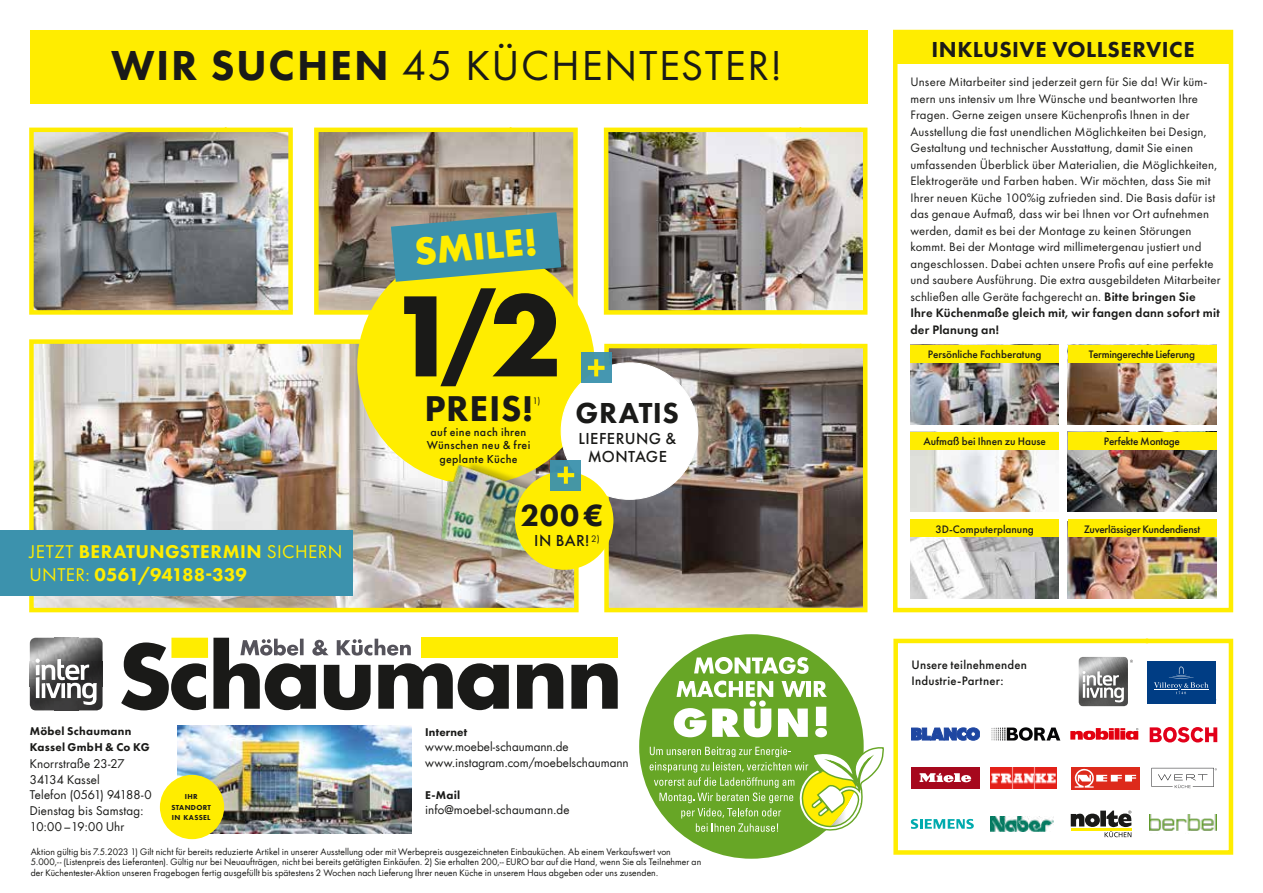
<style>
.page{position:relative;width:1263px;height:893px;background:#fff}
.page>*{position:absolute;margin:0;border:0;box-sizing:border-box;transform-origin:0 0}
.t1{font:700 106.05px "Futura LT";color:#1a1a18}
.t2{font:43.5px "Futura PT";letter-spacing:.035em;color:#1a1a18}
.t3{font:800 37.2px "Futura PT";letter-spacing:.015em;color:#1a1a18}
.t4{font:700 35.1px "Futura";color:#ffed00}
.t5{font:800 31.8px "Futura PT";color:#1a1a18}
.t6{font:800 30px "Futura PT";letter-spacing:.015em;color:#1a1a18}
.t7{font:800 22.5px "Futura PT";letter-spacing:.02em;color:#1a1a18}
.t8{font:800 19.2px/23px "Futura PT";letter-spacing:.02em;color:#ffed00}
.t9{font:500 16.5px/17.7px "Futura PT";letter-spacing:.025em;color:#1a1a18;text-align:center}
.t10{font:12.75px/16.5px "Futura PT";letter-spacing:.015em;color:#1a1a18}
.t11{font:500 12.75px/16.5px "Futura PT";letter-spacing:.015em;color:#1a1a18}
.t12{font:500 12px/13.5px "Futura PT";letter-spacing:.03em;color:#1a1a18;text-align:center}
.t13{font:11.7px/15.8px "Futura Com";letter-spacing:.005em;color:#1a1a18}
.t14{font:800 11.7px/15.8px "Futura PT";letter-spacing:.02em;color:#1a1a18}
.t15{font:500 11.25px "Futura PT";letter-spacing:-.02em;color:#1a1a18}
.t16{font:500 11.25px "Futura PT";color:#1a1a18}
.t17{font:9.75px "Futura PT";color:#1a1a18}
.t18{font:8.7px/10.5px "Futura Com";letter-spacing:.01em;color:#1a1a18}
.t19{font:800 7.5px/10.5px "Futura PT";letter-spacing:.04em;color:#1a1a18;text-align:center}
.s1{font-weight:800}
.s2{font-weight:600}
.s3{font-weight:400}
</style>
<div class="page">
<img style="left:178px;top:726px;width:233px;height:107px">
<div style="left:639px;top:634px;width:225px;height:225px;background:#67a626;border-radius:50%"></div>
<svg style="left:694px;top:657px;width:114px;height:17px"></svg>
<hr style="left:807px;top:681px;width:4px;height:16px;background:#fff">
<svg style="left:814px;top:681px;width:13px;height:16px"></svg>
<svg style="left:674px;top:681px;width:134px;height:56px"></svg>
<svg style="left:815px;top:707px;width:12px;height:30px"></svg>
<svg style="left:650px;top:744px;width:234px;height:88px"></svg>
<img style="left:30px;top:638px;width:73px;height:72px">
<svg style="left:36px;top:659px;width:61px;height:46px"></svg>
<svg style="left:121px;top:638px;width:497px;height:72px"></svg>
<div style="left:171px;top:638px;width:37px;height:20px;background:#ffed00"></div>
<div style="left:160px;top:775px;width:64px;height:64px;background:#ffed00;border-radius:50%"></div>
<img style="left:29px;top:127px;width:264px;height:188px">
<img style="left:314px;top:127px;width:266px;height:190px">
<img style="left:603px;top:127px;width:265px;height:188px">
<img style="left:910px;top:537px;width:149px;height:62px">
<div style="left:910px;top:519px;width:149px;height:18px;background:#ffed00"></div>
<img style="left:1068px;top:537px;width:148px;height:62px">
<div style="left:1068px;top:519px;width:148px;height:18px;background:#ffed00"></div>
<img style="left:910px;top:450px;width:137px;height:61px">
<div style="left:910px;top:432px;width:149px;height:18px;background:#ffed00"></div>
<img style="left:1068px;top:450px;width:148px;height:61px">
<div style="left:1068px;top:432px;width:148px;height:18px;background:#ffed00"></div>
<img style="left:910px;top:363px;width:149px;height:61px">
<div style="left:910px;top:345px;width:149px;height:18px;background:#ffed00"></div>
<img style="left:1068px;top:363px;width:148px;height:61px">
<div style="left:1068px;top:345px;width:148px;height:18px;background:#ffed00"></div>
<svg style="left:893px;top:638px;width:341px;height:217px"></svg>
<img style="left:1149px;top:814px;width:67px;height:19px">
<svg style="left:1150px;top:727px;width:67px;height:15px"></svg>
<div style="left:1146px;top:661px;width:69px;height:43px;background:#003d84"></div>
<svg style="left:1154px;top:667px;width:54px;height:27px"></svg>
<div style="left:1071px;top:767px;width:68px;height:22px;background:#dd2a1b"></div>
<svg style="left:1074px;top:768px;width:62px;height:20px"></svg>
<svg style="left:1070px;top:728px;width:68px;height:12px"></svg>
<svg style="left:911px;top:728px;width:69px;height:12px"></svg>
<div style="left:911px;top:767px;width:68px;height:22px;background:#a6081d"></div>
<svg style="left:919px;top:773px;width:52px;height:9px"></svg>
<img style="left:990px;top:816px;width:63px;height:15px">
<svg style="left:1151px;top:768px;width:66px;height:20px"></svg>
<svg style="left:911px;top:819px;width:63px;height:10px"></svg>
<svg style="left:1071px;top:810px;width:61px;height:27px"></svg>
<img style="left:1079px;top:657px;width:49px;height:49px">
<svg style="left:1082px;top:671px;width:42px;height:31px"></svg>
<svg style="left:992px;top:727px;width:68px;height:14px"></svg>
<img style="left:990px;top:767px;width:66px;height:21px">
<img style="left:602px;top:343px;width:266px;height:270px">
<img style="left:27px;top:339px;width:554px;height:274px">
<div style="left:30px;top:30px;width:837px;height:73px;background:#ffed00"></div>
<div style="left:896px;top:34px;width:333px;height:30px;background:#ffed00"></div>
<div style="left:893px;top:30px;width:340px;height:582px;border:4px solid #ffed00"></div>
<div style="left:0;top:530px;width:352px;height:65px;background:#3c92ad"></div>
<div style="left:357px;top:247px;width:238px;height:238px;background:#ffed00;border-radius:50%"></div>
<svg style="left:391px;top:212px;width:170px;height:70px;background:#5b9995"></svg>
<div style="left:561px;top:363px;width:137px;height:136px;background:#fff;border-radius:50%"></div>
<div style="left:581px;top:353px;width:30px;height:30px;background:#4597aa"></div>
<svg style="left:588px;top:359px;width:16px;height:17px"></svg>
<img style="left:436px;top:454px;width:131px;height:106px">
<div style="left:515px;top:471px;width:98px;height:99px;background:#ffed00;border-radius:50%"></div>
<div style="left:551px;top:460px;width:30px;height:30px;background:linear-gradient(to right,#4392a2,#4798a9)"></div>
<svg style="left:557px;top:467px;width:17px;height:17px"></svg>
<h2 class="t2" style="left:111px;top:40px;width:673px"><span class="s1">WIR SUCHEN</span> 45 KÜCHENTESTER!</h2>
<h3 class="t7" style="left:931px;top:35px;width:265px">INKLUSIVE VOLLSERVICE</h3>
<p class="t10" style="left:910px;top:74px;width:311px">Unsere Mitarbeiter sind jederzeit gern für Sie da! Wir küm&shy;mern uns intensiv um Ihre Wünsche und beantworten Ihre Fragen. Gerne zeigen unsere Küchenprofis Ihnen in der Ausstellung die fast unendlichen Möglichkeiten bei Design, Gestaltung und technischer Ausstattung, damit Sie einen umfassenden Überblick über Materialien, die Möglichkeiten, Elektrogeräte und Farben haben. Wir möchten, dass Sie mit Ihrer neuen Küche 100%ig zufrieden sind. Die Basis dafür ist das genaue Aufmaß, dass wir bei Ihnen vor Ort aufnehmen werden, damit es bei der Montage zu keinen Störungen kommt. Bei der Montage wird millimetergenau justiert und angeschlossen. Dabei achten unsere Profis auf eine perfekte und saubere Ausführung. Die extra ausgebildeten Mitarbeiter schließen alle Geräte fachgerecht an. <span class="s2">Bitte bringen Sie Ihre Küchenmaße gleich mit, wir fangen dann sofort mit der Planung an!</span></p>
<h3 class="t4" style="left:412px;top:227px;width:125px;rotate:-5deg">SMILE!</h3>
<h1 class="t1" style="left:387px;top:266px;width:176px">1/2</h1>
<h3 class="t3" style="left:424px;top:386px;width:110px">PREIS!</h3>
<p class="t12" style="left:427px;top:425px;width:105px">auf eine nach ihren<br>Wünschen neu &amp; frei geplante Küche</p>
<p class="t16" style="left:928px;top:347px;width:115px">Persönliche Fachberatung</p>
<p class="t15" style="left:1089px;top:347px;width:108px">Termingerechte Lieferung</p>
<p class="t17" style="left:532px;top:394px;width:9px">1)</p>
<h3 class="t6" style="left:576px;top:394px;width:105px">GRATIS</h3>
<p class="t9" style="left:579px;top:430px;width:99px">LIEFERUNG &amp;<br>MONTAGE</p>
<p class="t16" style="left:923px;top:435px;width:124px">Aufmaß bei Ihnen zu Hause</p>
<p class="t15" style="left:1104px;top:435px;width:78px">Perfekte Montage</p>
<h3 class="t8" style="left:30px;top:539px;width:315px"><span class="s3">JETZT</span> BERATUNGSTERMIN <span class="s3">SICHERN<br>UNTER:</span> 0561/94188-339</h3>
<p class="t14" style="left:30px;top:723px;width:121px">Möbel Schaumann<br>Kassel GmbH &amp; Co KG</p>
<p class="t13" style="left:30px;top:755px;width:123px">Knorrstraße 23-27<br>34134 Kassel<br>Telefon (0561) 94188-0<br>Dienstag bis Samstag:<br>10:00 –19:00 Uhr</p>
<p class="t19" style="left:171px;top:791px;width:41px">IHR<br>STANDORT<br>IN KASSEL</p>
<h3 class="t5" style="left:520px;top:496px;width:84px">200 €</h3>
<p class="t9" style="left:534px;top:532px;width:57px">IN BAR!</p>
<p class="t17" style="left:591px;top:533px;width:10px">2)</p>
<p class="t14" style="left:425px;top:723px;width:44px">Internet</p>
<p class="t13" style="left:425px;top:739px;width:205px">www.moebel-schaumann.de www.instagram.com/moebelschaumann</p>
<p class="t14" style="left:425px;top:786px;width:36px">E-Mail</p>
<p class="t13" style="left:425px;top:802px;width:146px">info@moebel-schaumann.de</p>
<p class="t18" style="left:31px;top:846px;width:672px">Aktion gültig bis 7.5.2023 1) Gilt nicht für bereits reduzierte Artikel in unserer Ausstellung oder mit Werbepreis ausgezeichneten Einbauküchen. Ab einem Verkaufswert von<br>5.000,-- (Listenpreis des Lieferanten). Gültig nur bei Neuaufträgen, nicht bei bereits getätigten Einkäufen. 2) Sie erhalten 200,-- EURO bar auf die Hand, wenn Sie als Teilnehmer an der Küchentester-Aktion unseren Fragebogen fertig ausgefüllt bis spätestens 2 Wochen nach Lieferung Ihrer neuen Küche in unserem Haus abgeben oder uns zusenden.</p>
<p class="t16" style="left:935px;top:522px;width:100px">3D-Computerplanung</p>
<p class="t15" style="left:1084px;top:522px;width:118px">Zuverlässiger Kundendienst</p>
<p class="t11" style="left:911px;top:656px;width:117px">Unsere teilnehmenden<br>Industrie-Partner:</p>
</div>
